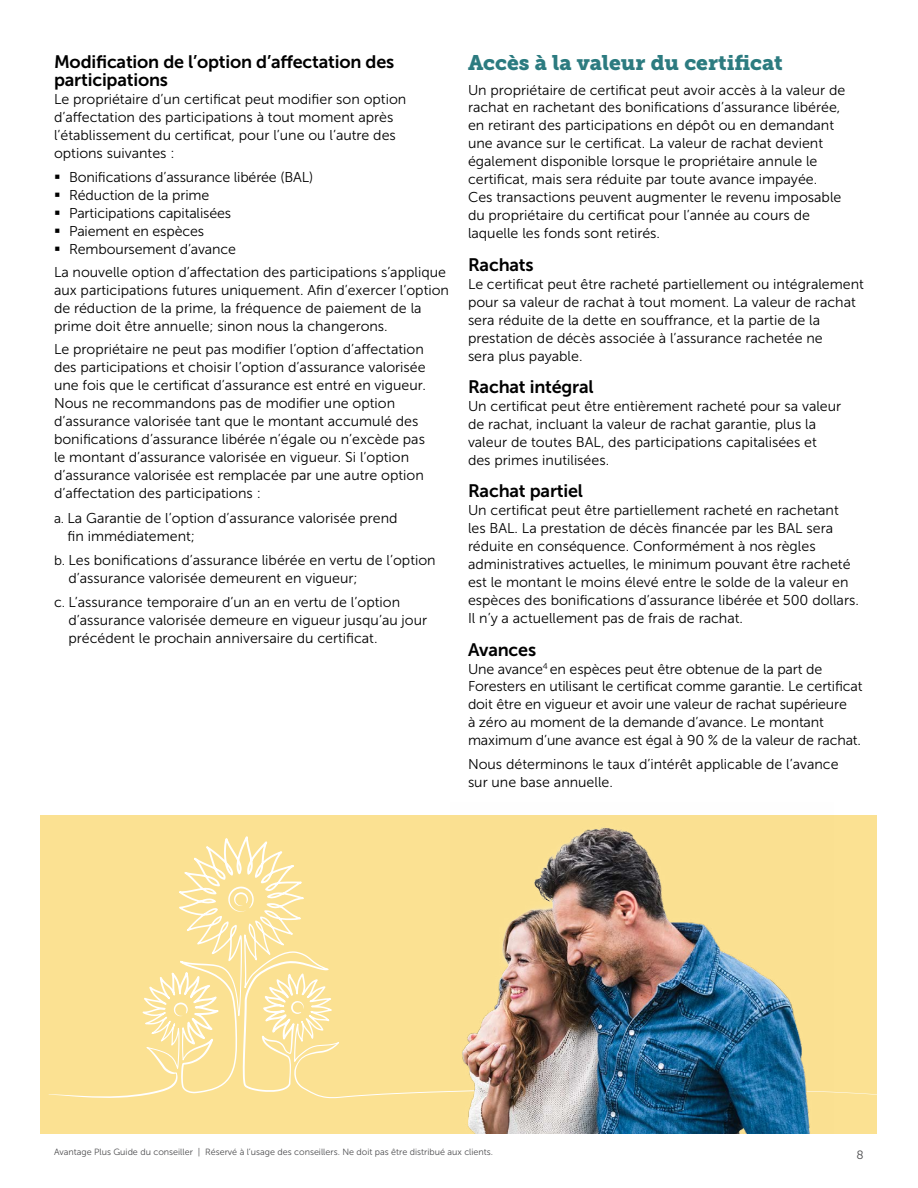
<style>
.page{position:relative;width:918px;height:1188px;background:#fff}
.page>*{position:absolute;margin:0;border:0;box-sizing:border-box;transform-origin:0 0}
.t1{font:21px "Museo Slab 900";color:#2c7b80}
.t2{font:18px/18.8px "Museo Sans 700";letter-spacing:-.01em;color:#000}
.t3{font:14.25px/18px "Museo Sans 300";color:#000}
.t4{font:12px "Museo Sans 300";color:#4d4d4f}
.t5{font:9px "Museo Sans 300";color:#4d4d4f}
.s1{font-size:13.5px}
</style>
<div class="page">
<div style="left:40px;top:815px;width:838px;height:319px;background:#fbe192"></div>
<svg style="left:49px;top:836px;width:829px;height:267px"></svg>
<svg style="left:228px;top:886px;width:26px;height:26px"></svg>
<svg style="left:174px;top:1002px;width:14px;height:14px"></svg>
<svg style="left:291px;top:1001px;width:13px;height:13px"></svg>
<img style="left:450px;top:828px;width:383px;height:306px">
<p class="t2" style="left:54px;top:52px;width:342px">Modification de l’option d’affectation des participations</p>
<p class="t3" style="left:54px;top:90px;width:354px">Le propriétaire d’un certificat peut modifier son option d’affectation des participations à tout moment après l’établissement du certificat, pour l’une ou l’autre des options suivantes :</p>
<p class="t3" style="left:69px;top:168px;width:246px">Bonifications d’assurance libérée (BAL)<br>Réduction de la prime<br>Participations capitalisées<br>Paiement en espèces<br>Remboursement d’avance</p>
<p class="t3" style="left:54px;top:263px;width:397px">La nouvelle option d’affectation des participations s’applique aux participations futures uniquement. Afin d’exercer l’option de réduction de la prime, la fréquence de paiement de la prime doit être annuelle; sinon nous la changerons.</p>
<p class="t3" style="left:54px;top:341px;width:373px">Le propriétaire ne peut pas modifier l’option d’affectation des participations et choisir l’option d’assurance valorisée une fois que le certificat d’assurance est entré en vigueur.<br>Nous ne recommandons pas de modifier une option d’assurance valorisée tant que le montant accumulé des bonifications d’assurance libérée n’égale ou n’excède pas le montant d’assurance valorisée en vigueur. Si l’option d’assurance valorisée est remplacée par une autre option d’affectation des participations :</p>
<p class="t3" style="left:68px;top:509px;width:332px;text-indent:-14px"><span class="s1">a.</span> La Garantie de l’option d’assurance valorisée prend fin immédiatement;</p>
<p class="t3" style="left:69px;top:551px;width:369px;text-indent:-15px"><span class="s1">b.</span> Les bonifications d’assurance libérée en vertu de l’option d’assurance valorisée demeurent en vigueur;</p>
<p class="t3" style="left:69px;top:593px;width:360px;text-indent:-15px">c<span class="s1">.</span> L’assurance temporaire d’un an en vertu de l’option d’assurance valorisée demeure en vigueur jusqu’au jour précédent le prochain anniversaire du certificat.</p>
<h1 class="t1" style="left:468px;top:50px;width:316px">Accès à la valeur du certificat</h1>
<p class="t3" style="left:468px;top:81px;width:379px">Un propriétaire de certificat peut avoir accès à la valeur de rachat en rachetant des bonifications d’assurance libérée, en retirant des participations en dépôt ou en demandant une avance sur le certificat. La valeur de rachat devient également disponible lorsque le propriétaire annule le certificat, mais sera réduite par toute avance impayée.<br>Ces transactions peuvent augmenter le revenu imposable du propriétaire du certificat pour l’année au cours de laquelle les fonds sont retirés.</p>
<p class="t2" style="left:468px;top:255px;width:67px">Rachats</p>
<p class="t3" style="left:468px;top:275px;width:398px">Le certificat peut être racheté partiellement ou intégralement pour sa valeur de rachat à tout moment. La valeur de rachat sera réduite de la dette en souffrance, et la partie de la prestation de décès associée à l’assurance rachetée ne<br>sera plus payable.</p>
<p class="t2" style="left:468px;top:377px;width:127px">Rachat intégral</p>
<p class="t3" style="left:468px;top:397px;width:375px">Un certificat peut être entièrement racheté pour sa valeur de rachat, incluant la valeur de rachat garantie, plus la valeur de toutes BAL, des participations capitalisées et des primes inutilisées.</p>
<p class="t2" style="left:468px;top:482px;width:117px">Rachat partiel</p>
<p class="t3" style="left:468px;top:501px;width:392px">Un certificat peut être partiellement racheté en rachetant les BAL. La prestation de décès financée par les BAL sera réduite en conséquence. Conformément à nos règles administratives actuelles, le minimum pouvant être racheté est le montant le moins élevé entre le solde de la valeur en espèces des bonifications d’assurance libérée et 500 dollars.<br>Il n’y a actuellement pas de frais de rachat.</p>
<p class="t2" style="left:468px;top:640px;width:70px">Avances</p>
<p class="t3" style="left:468px;top:660px;width:396px">Une avance<sup>4</sup> en espèces peut être obtenue de la part de Foresters en utilisant le certificat comme garantie. Le certificat doit être en vigueur et avoir une valeur de rachat supérieure<br>à zéro au moment de la demande d’avance. Le montant maximum d’une avance est égal à 90 % de la valeur de rachat.</p>
<p class="t3" style="left:468px;top:755px;width:372px">Nous déterminons le taux d’intérêt applicable de l’avance sur une base annuelle.</p>
<p class="t5" style="left:54px;top:1147px;width:441px">Avantage Plus Guide du conseiller | Réservé à l’usage des conseillers. Ne doit pas être distribué aux clients.</p>
<p class="t4" style="left:856px;top:1148px;width:9px">8</p>
</div>
